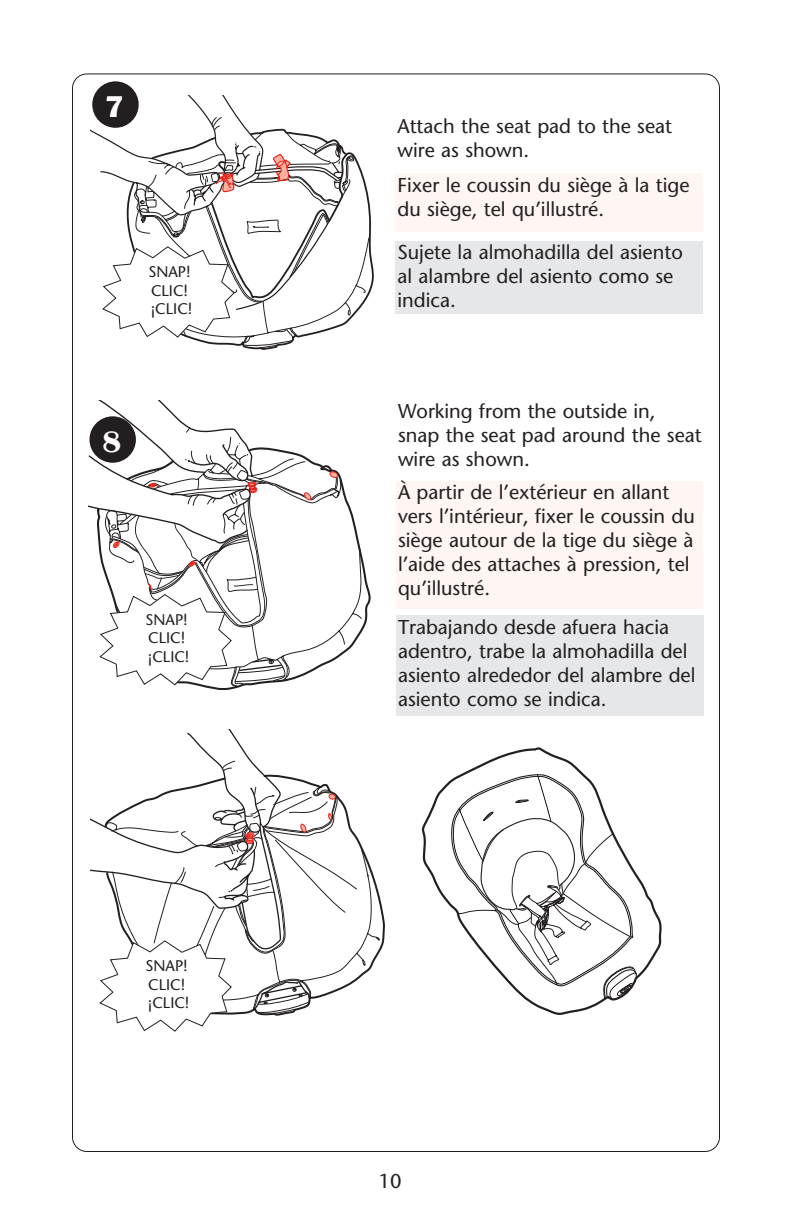
<style>
.page{position:relative;width:792px;height:1224px;background:#fff}
.page>*{position:absolute;margin:0;border:0;box-sizing:border-box;transform-origin:0 0}
.Picture_number{font:700 30.8px "Britannic";color:#fff}
.t1{font:20px/24px "Stone Sans";color:#231f20}
.Snap{font:15.4px/18.4px "Stone Sans";color:#231f20}
</style>
<div class="page">
<svg style="left:342px;top:481px;width:29px;height:147px"></svg>
<svg style="left:204px;top:548px;width:160px;height:143px"></svg>
<div style="left:396px;top:616px;width:307px;height:100px;background:#e6e7e9"></div>
<div style="left:396px;top:481px;width:307px;height:127px;background:#fff5f3"></div>
<div style="left:92px;top:81px;width:47px;height:47px;background:#231f20;border-radius:50%"></div>
<div style="left:396px;top:241px;width:307px;height:72px;background:#e6e7e9"></div>
<div style="left:396px;top:174px;width:307px;height:58px;background:#fff5f3"></div>
<svg style="left:358px;top:848px;width:22px;height:132px"></svg>
<svg style="left:422px;top:747px;width:240px;height:268px"></svg>
<svg style="left:452px;top:774px;width:185px;height:226px"></svg>
<svg style="left:90px;top:96px;width:280px;height:252px"></svg>
<svg style="left:88px;top:400px;width:254px;height:287px"></svg>
<svg style="left:91px;top:729px;width:267px;height:303px"></svg>
<p class="Picture_number" style="left:105px;top:90px;width:20px">7</p>
<p class="Snap" style="left:148px;top:262px;width:44px">SNAP!<br>CLIC!</p>
<p class="Snap" style="left:151px;top:299px;width:43px">¡CLIC!</p>
<p class="Picture_number" style="left:102px;top:425px;width:20px">8</p>
<p class="Snap" style="left:146px;top:610px;width:44px">SNAP!<br>CLIC!</p>
<p class="Snap" style="left:148px;top:647px;width:43px">¡CLIC!</p>
<p class="Snap" style="left:146px;top:957px;width:44px">SNAP!<br>CLIC!</p>
<p class="Snap" style="left:148px;top:994px;width:43px">¡CLIC!</p>
<p class="t1" style="left:398px;top:115px;width:276px">Attach the seat pad to the seat wire as shown.</p>
<p class="t1" style="left:398px;top:173px;width:294px">Fixer le coussin du siège à la tige du siège, tel qu’illustré.</p>
<p class="t1" style="left:398px;top:240px;width:287px">Sujete la almohadilla del asiento al alambre del asiento como se indica.</p>
<p class="t1" style="left:398px;top:399px;width:305px">Working from the outside in, snap the seat pad around the seat wire as shown.</p>
<p class="t1" style="left:398px;top:480px;width:298px">À partir de l’extérieur en allant vers l’intérieur, fixer le coussin du siège autour de la tige du siège à l’aide des attaches à pression, tel qu’illustré.</p>
<p class="t1" style="left:398px;top:615px;width:299px">Trabajando desde afuera hacia adentro, trabe la almohadilla del asiento alrededor del alambre del asiento como se indica.</p>
<p class="t1" style="left:379px;top:1169px;width:24px">10</p>
</div>
